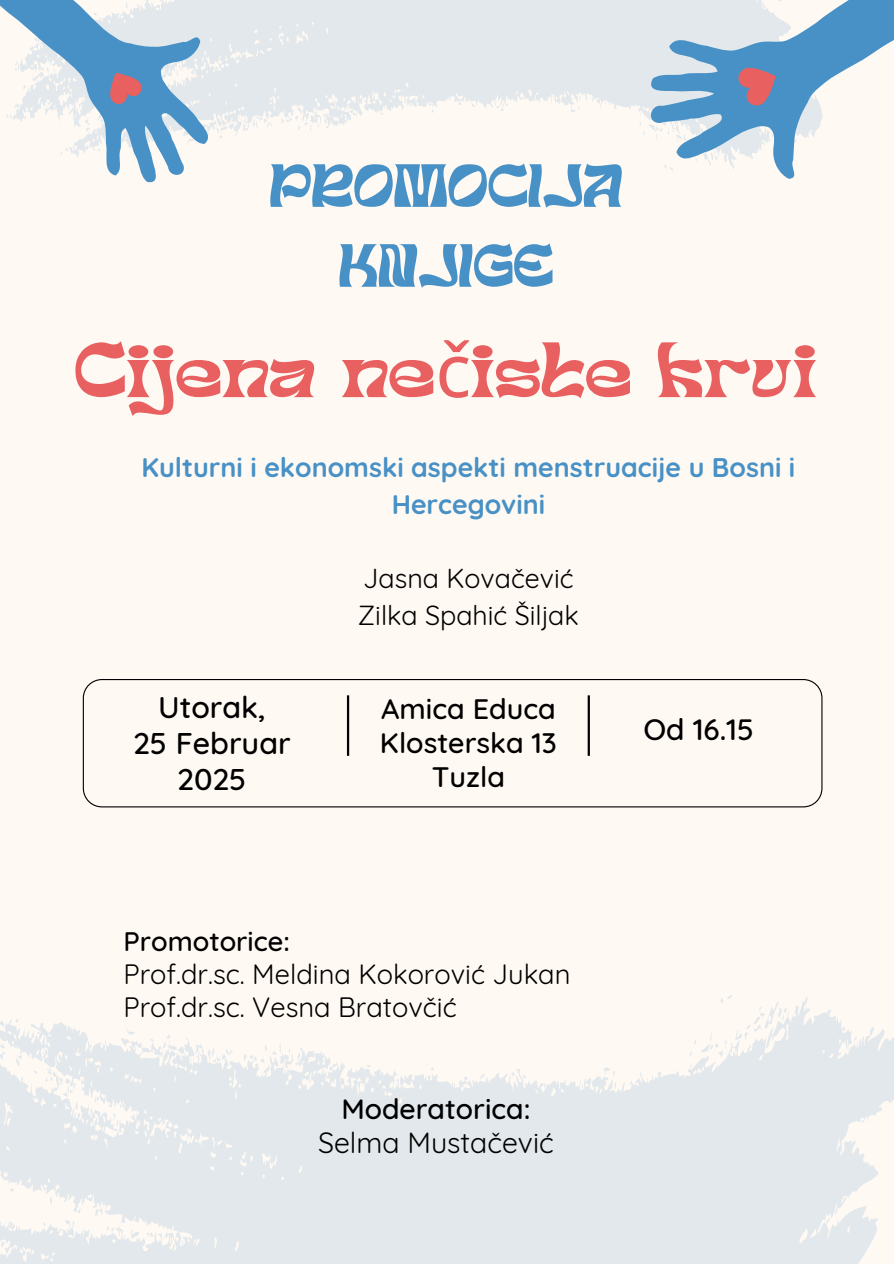
<style>
.page{position:relative;width:894px;height:1264px;background:#fff}
.page>*{position:absolute;margin:0;border:0;box-sizing:border-box;transform-origin:0 0}
.t1{font:74.25px "Sceageus";color:#e86060}
.t2{font:57.75px/79.8px "Sceageus";color:#4891c6;text-align:center}
.t3{font:500 30.45px/36px "Quicksand";color:#000;text-align:center}
.t4{font:500 30px "Quicksand";color:#000}
.t5{font:500 28.65px/33.8px "Quicksand";color:#000;text-align:center}
.t6{font:28.5px/33.8px "Quicksand";color:#000;text-align:center}
.t7{font:27.3px "Quicksand";color:#000}
.t8{font:500 27.3px "Quicksand";color:#000}
.t9{font:700 26.85px/37.2px "Quicksand";color:#4891c6;text-align:center}
.t10{font:26.85px "Quicksand";color:#000}
.s1{font-family:"Noto Sans"}
.s2{font-weight:500}
</style>
<div class="page">
<div style="left:0;top:0;width:893px;height:1263px;background:#fff9f3"></div>
<svg style="left:0;top:997px;width:893px;height:266px;fill:#e2e8eb"></svg>
<svg style="left:0;top:1041px;width:5px;height:20px"></svg>
<svg style="left:15px;top:1054px;width:7px;height:15px"></svg>
<svg style="left:77px;top:1206px;width:4px;height:8px"></svg>
<svg style="left:45px;top:1071px;width:34px;height:40px"></svg>
<svg style="left:88px;top:1043px;width:4px;height:11px"></svg>
<svg style="left:113px;top:1112px;width:6px;height:14px"></svg>
<svg style="left:147px;top:1230px;width:6px;height:11px"></svg>
<svg style="left:121px;top:1025px;width:32px;height:31px"></svg>
<svg style="left:163px;top:1033px;width:21px;height:21px"></svg>
<svg style="left:195px;top:1042px;width:38px;height:20px"></svg>
<svg style="left:243px;top:1043px;width:47px;height:24px"></svg>
<svg style="left:332px;top:1060px;width:6px;height:10px"></svg>
<svg style="left:366px;top:1063px;width:4px;height:5px"></svg>
<svg style="left:396px;top:1075px;width:8px;height:11px"></svg>
<svg style="left:522px;top:1074px;width:4px;height:5px"></svg>
<svg style="left:689px;top:995px;width:98px;height:63px"></svg>
<svg style="left:83px;top:679px;width:739px;height:128px"></svg>
<hr style="left:347px;top:695px;width:2px;height:60px;background:#000">
<hr style="left:587px;top:695px;width:2px;height:60px;background:#000">
<svg style="left:260px;top:0;width:354px;height:128px;fill:#e2e8eb"></svg>
<svg style="left:260px;top:116px;width:13px;height:12px"></svg>
<svg style="left:281px;top:112px;width:38px;height:19px"></svg>
<svg style="left:352px;top:110px;width:5px;height:8px"></svg>
<svg style="left:404px;top:97px;width:6px;height:8px"></svg>
<svg style="left:505px;top:102px;width:3px;height:5px"></svg>
<svg style="left:614px;top:0;width:279px;height:179px"></svg>
<svg style="left:0;top:0;width:260px;height:183px"></svg>
<svg style="left:731px;top:57px;width:53px;height:55px"></svg>
<svg style="left:98px;top:64px;width:51px;height:59px"></svg>
<p class="t2" style="left:270px;top:152px;width:354px">PROMOCIJA<br>KNJIGE</p>
<p class="t1" style="left:75px;top:341px;width:744px">Cijena ne<span class="s1">č</span>iste krvi</p>
<h2 class="t9" style="left:141px;top:448px;width:655px">Kulturni i ekonomski aspekti menstruacije u Bosni i<br>Hercegovini</h2>
<h1 class="t10" style="left:363px;top:561px;width:212px">Jasna Kovačević</h1>
<h5 class="t10" style="left:358px;top:598px;width:222px">Zilka Spahić Šiljak</h5>
<p class="t3" style="left:133px;top:688px;width:159px">Utorak,<br>25 Februar<br>2025</p>
<p class="t5" style="left:380px;top:691px;width:178px">Amica Educa<br>Klosterska 13<br>Tuzla</p>
<p class="t8" style="left:123px;top:924px;width:168px">Promotorice:</p>
<p class="t7" style="left:123px;top:956px;width:448px">Prof.dr.sc. Meldina Kokorović Jukan</p>
<h3 class="t7" style="left:123px;top:989px;width:335px">Prof.dr.sc. Vesna Bratovčić</h3>
<p class="t6" style="left:318px;top:1091px;width:237px"><span class="s2">Moderatorica:<br></span>Selma Mustačević</p>
<p class="t4" style="left:643px;top:709px;width:112px">Od 16.15</p>
</div>
